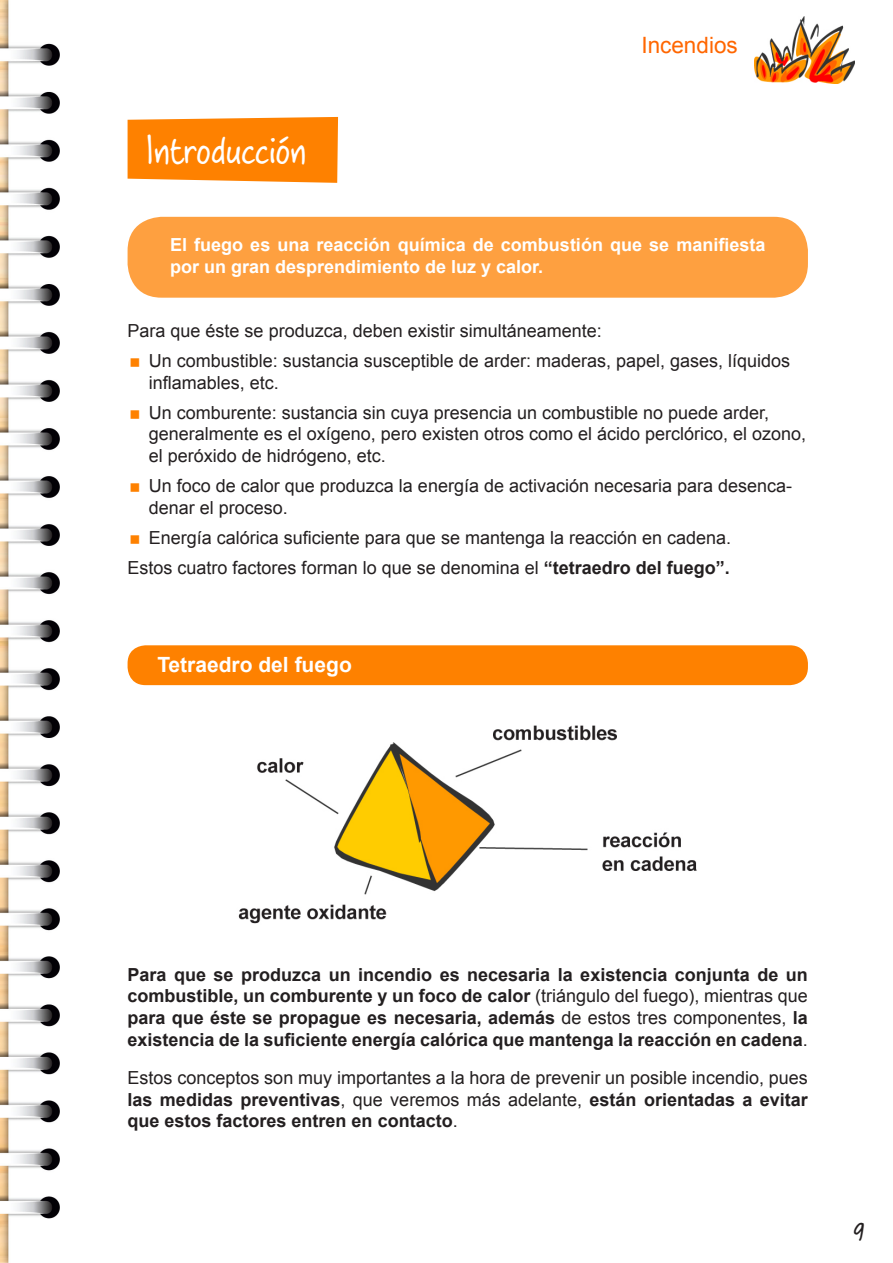
<style>
.page{position:relative;width:893px;height:1263px;background:#fff}
.page>*{position:absolute;margin:0;border:0;box-sizing:border-box;transform-origin:0 0}
.t1{font:37.5px "Crossword Belle";color:#fff}
.t2{font:27px "Crossword Belle";color:#231f20}
.t3{font:22.5px "Arial";color:#f60}
.t4{font:700 21px "Arial";color:#fff}
.t5{font:18px/21.6px "Arial";color:#231f20}
.t6{font:700 18px/21.6px "Arial";color:#231f20;text-align:justify}
.t7{font:700 18px/21.6px "Arial";color:#fff}
.s1{font-weight:700}
.s2{font-weight:400}
</style>
<div class="page">
<img style="left:0;top:0;width:60px;height:1263px">
<img style="left:754px;top:17px;width:100px;height:66px">
<div style="left:128px;top:645px;width:680px;height:40px;background:#fe8100;border-radius:18px"></div>
<div style="left:128px;top:217px;width:680px;height:81px;background:#fea040;border-radius:34px"></div>
<div style="left:128px;top:117px;width:210px;height:66px;background:#fe8100"></div>
<img style="left:238px;top:725px;width:459px;height:199px">
<p class="t1" style="left:146px;top:123px;width:162px">Introducción</p>
<p class="t3" style="left:641px;top:30px;width:98px">Incendios</p>
<p class="t7" style="left:170px;top:235px;width:597px">El fuego es una reacción química de combustión que se manifiesta por un gran desprendimiento de luz y calor.</p>
<p class="t5" style="left:128px;top:320px;width:476px">Para que éste se produzca, deben existir simultáneamente:</p>
<p class="t5" style="left:149px;top:350px;width:643px">Un combustible: sustancia susceptible de arder: maderas, papel, gases, líquidos inflamables, etc.</p>
<p class="t5" style="left:149px;top:402px;width:659px">Un comburente: sustancia sin cuya presencia un combustible no puede arder, generalmente es el oxígeno, pero existen otros como el ácido perclórico, el ozono, el peróxido de hidrógeno, etc.</p>
<p class="t5" style="left:149px;top:475px;width:645px">Un foco de calor que produzca la energía de activación necesaria para desenca&shy;denar el proceso.</p>
<p class="t5" style="left:149px;top:527px;width:584px">Energía calórica suficiente para que se mantenga la reacción en cadena.</p>
<p class="t5" style="left:128px;top:557px;width:604px">Estos cuatro factores forman lo que se denomina el <span class="s1">“tetraedro del fuego”.</span></p>
<p class="t4" style="left:157px;top:650px;width:196px">Tetraedro del fuego</p>
<p class="t6" style="left:128px;top:964px;width:682px">Para que se produzca un incendio es necesaria la existencia conjunta de un combustible, un comburente y un foco de calor <span class="s2">(triángulo del fuego), mientras que </span>para que éste se propague es necesaria, además <span class="s2">de estos tres componentes,</span> la existencia de la suficiente energía calórica que mantenga la reacción en cadena<span class="s2">.</span></p>
<p class="t5" style="left:128px;top:1067px;width:682px;text-align:justify">Estos conceptos son muy importantes a la hora de prevenir un posible incendio, pues <span class="s1">las medidas preventivas</span>, que veremos más adelante, <span class="s1">están orientadas a evitar que estos factores entren en contacto</span>.</p>
<p class="t2" style="left:853px;top:1209px;width:13px">9</p>
</div>
